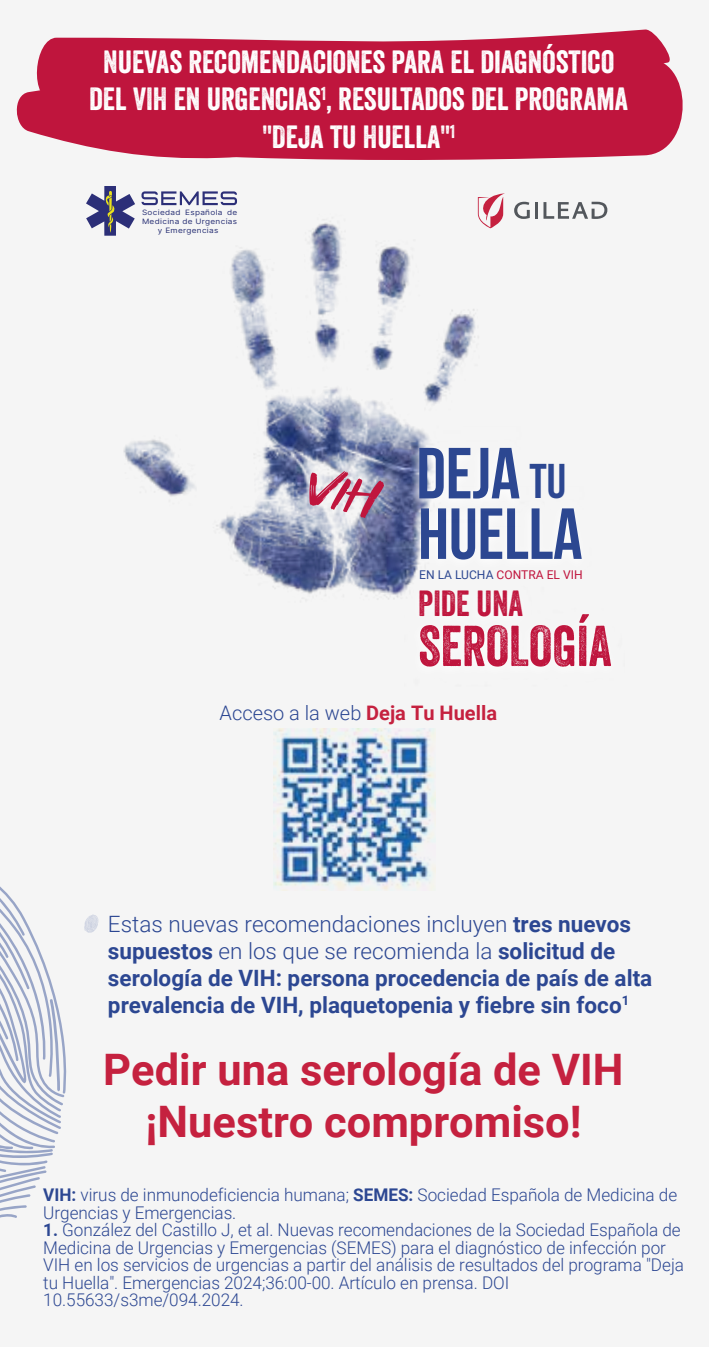
<style>
.page{position:relative;width:709px;height:1347px;background:#fff}
.page>*{position:absolute;margin:0;border:0;box-sizing:border-box;transform-origin:0 0}
.t1{font:72.25px "Bebas Neue";color:#2c4791}
.t2{font:55.75px "Veneer";color:#bf153d}
.t3{font:700 43.5px/52px "Roboto";color:#c5213f;text-align:center}
.t4{font:35.25px "Veneer";color:#bf153d}
.t5{font:31.25px/37.5px "Veneer";color:#fff;text-align:center}
.t6{font:700 22.5px/27px "Roboto";color:#2c4792}
.t7{font:300 20px "Roboto";color:#2c4792}
.t8{font:300 17.5px/17.5px "Roboto";color:#2c4792}
.t9{font:12px "Roboto";color:#c0153d}
.t10{font:7.25px/9px "Inter";letter-spacing:.04em;color:#293175;text-align:center;scale:1.12 1}
.s1{font-size:48.75px}
.s2{color:#2c4791}
.s3{font-weight:700;color:#c5213f}
.s4{font-weight:300}
.s5{font-weight:700}
</style>
<div class="page">
<div style="left:0;top:0;width:709px;height:1346px;background:#f5f5f5"></div>
<svg style="left:0;top:886px;width:66px;height:332px"></svg>
<svg style="left:84px;top:914px;width:14px;height:18px"></svg>
<img style="left:273px;top:728px;width:162px;height:162px">
<svg style="left:39px;top:29px;width:630px;height:27px;fill:#bf153d"></svg>
<svg style="left:16px;top:56px;width:667px;height:104px;background:#c22449"></svg>
<img style="left:123px;top:197px;width:368px;height:403px">
<img style="left:404px;top:527px;width:87px;height:40px">
<img style="left:402px;top:427px;width:89px;height:100px">
<img style="left:404px;top:567px;width:87px;height:33px">
<svg style="left:514px;top:202px;width:16px;height:17px"></svg>
<hr style="left:535px;top:202px;width:3px;height:17px;background:#53575c">
<svg style="left:543px;top:202px;width:64px;height:17px"></svg>
<svg style="left:478px;top:193px;width:26px;height:35px"></svg>
<svg style="left:86px;top:186px;width:49px;height:50px"></svg>
<svg style="left:141px;top:191px;width:96px;height:14px"></svg>
<svg style="left:304px;top:463px;width:81px;height:58px"></svg>
<h3 class="t5" style="left:89px;top:43px;width:540px">NUEVAS RECOMENDACIONES PARA EL DIAGNÓSTICO<br>DEL VIH EN URGENCIAS<sup>1</sup>, RESULTADOS DEL PROGRAMA "DEJA TU HUELLA"<sup>1</sup></h3>
<p class="t10" style="left:142px;top:207px;width:87px">Sociedad Española de<br>Medicina de Urgencias y Emergencias</p>
<h1 class="t1" style="left:416px;top:434px;width:151px">DEJA <span class="s1">TU</span></h1>
<h1 class="t1" style="left:418px;top:494px;width:166px">HUELLA</h1>
<p class="t9" style="left:419px;top:566px;width:165px"><span class="s2">EN LA LUCHA</span> CONTRA EL VIH</p>
<h3 class="t4" style="left:418px;top:582px;width:106px">PIDE UNA</h3>
<h2 class="t2" style="left:418px;top:612px;width:195px">SEROLOGÍA</h2>
<p class="t7" style="left:219px;top:698px;width:279px">Acceso a la web <span class="s3">Deja Tu Huella</span></p>
<p class="t6" style="left:108px;top:909px;width:546px"><span class="s4">Estas nuevas recomendaciones incluyen</span> tres nuevos supuestos <span class="s4">en los que se recomienda la</span> solicitud de serología de VIH: persona procedencia de país de alta prevalencia de VIH, plaquetopenia y fiebre sin foco<sup>1</sup></p>
<h3 class="t3" style="left:103px;top:1042px;width:522px">Pedir una serología de VIH ¡Nuestro compromiso!</h3>
<p class="t8" style="left:43px;top:1185px;width:635px"><span class="s5">VIH:</span> virus de inmunodeficiencia humana; <span class="s5">SEMES:</span> Sociedad Española de Medicina de<br>Urgencias y Emergencias.</p>
<p class="t8" style="left:43px;top:1220px;width:642px"><span class="s5">1.</span> González del Castillo J, et al. Nuevas recomendaciones de la Sociedad Española de Medicina de Urgencias y Emergencias (SEMES) para el diagnóstico de infección por VIH en los servicios de urgencias a partir del análisis de resultados del programa "Deja tu Huella". Emergencias 2024;36:00-00. Artículo en prensa. DOI 10.55633/s3me/094.2024.</p>
</div>
